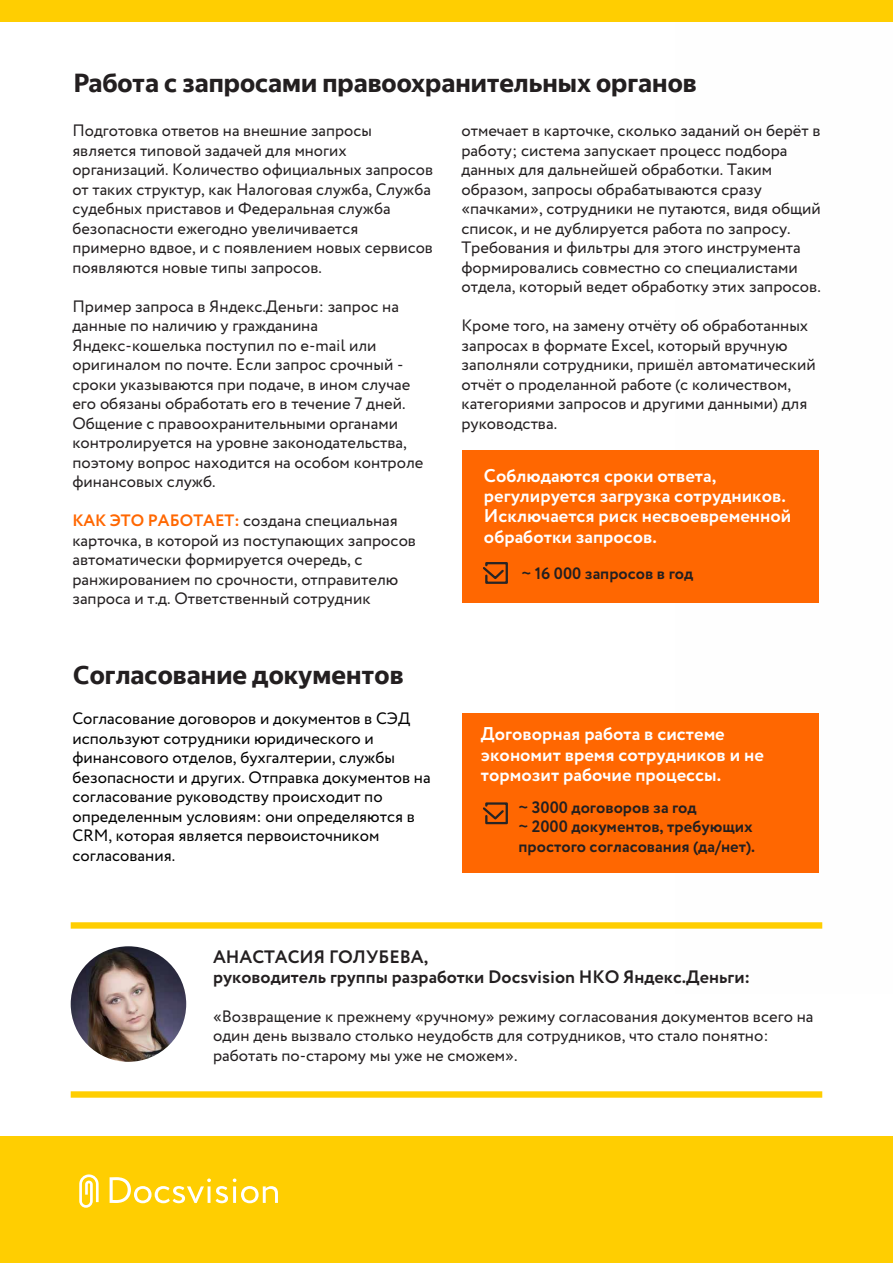
<style>
.page{position:relative;width:893px;height:1263px;background:#fff}
.page>*{position:absolute;margin:0;border:0;box-sizing:border-box;transform-origin:0 0}
.t1{font:700 25.5px "Yandex Sans Text";color:#231f20}
.t2{font:700 18.45px/20.2px "Circe";color:#fff}
.t3{font:700 18px/19.5px "Circe";color:#231f20}
.t4{font:16.5px/19.5px "Circe";color:#231f20}
.t5{font:16.5px/19.5px "Circe";color:#000}
.t6{font:700 16.5px/19.8px "Circe";color:#231f20}
.s1{font-weight:700;color:#ff6701}
</style>
<div class="page">
<div style="left:462px;top:714px;width:356px;height:159px;background:#ff6701"></div>
<div style="left:462px;top:450px;width:356px;height:153px;background:#ff6701"></div>
<div style="left:0;top:0;width:893px;height:21px;background:#ffce01"></div>
<div style="left:0;top:1137px;width:893px;height:126px;background:#ffce01"></div>
<div style="left:71px;top:922px;width:751px;height:7px;background:#ffce01"></div>
<div style="left:71px;top:1091px;width:751px;height:7px;background:#ffce01"></div>
<svg style="left:110px;top:1177px;width:168px;height:26px"></svg>
<svg style="left:79px;top:1174px;width:20px;height:34px"></svg>
<img style="left:71px;top:946px;width:115px;height:116px;border-radius:58px">
<svg style="left:483px;top:562px;width:25px;height:22px"></svg>
<svg style="left:483px;top:802px;width:25px;height:23px"></svg>
<h1 class="t1" style="left:74px;top:66px;width:624px">Работа с запросами правоохранительных органов</h1>
<p class="t4" style="left:72px;top:121px;width:362px">Подготовка ответов на внешние запросы является типовой задачей для многих организаций. Количество официальных запросов от таких структур, как Налоговая служба, Служба судебных приставов и Федеральная служба безопасности ежегодно увеличивается примерно вдвое, и с появлением новых сервисов появляются новые типы запросов.</p>
<p class="t4" style="left:72px;top:297px;width:353px">Пример запроса в Яндекс.Деньги: запрос на данные по наличию у гражданина Яндекс-кошелька поступил по e-mail или оригиналом по почте. Если запрос срочный - сроки указываются при подаче, в ином случае его обязаны обработать его в течение 7 дней.<br>Общение с правоохранительными органами контролируется на уровне законодательства, поэтому вопрос находится на особом контроле финансовых служб.</p>
<p class="t4" style="left:72px;top:511px;width:345px"><span class="s1">КАК ЭТО РАБОТАЕТ:</span> создана специальная карточка, в которой из поступающих запросов автоматически формируется очередь, с ранжированием по срочности, отправителю запроса и т.д. Ответственный сотрудник</p>
<p class="t4" style="left:461px;top:121px;width:361px">отмечает в карточке, сколько заданий он берёт в работу; система запускает процесс подбора данных для дальнейшей обработки. Таким образом, запросы обрабатываются сразу «пачками», сотрудники не путаются, видя общий список, и не дублируется работа по запросу.<br>Требования и фильтры для этого инструмента формировались совместно со специалистами отдела, который ведет обработку этих запросов.</p>
<p class="t4" style="left:461px;top:316px;width:356px">Кроме того, на замену отчёту об обработанных запросах в формате Excel, который вручную заполняли сотрудники, пришёл автоматический отчёт о проделанной работе (с количеством, категориями запросов и другими данными) для руководства.</p>
<p class="t2" style="left:484px;top:466px;width:309px">Cоблюдаются сроки ответа, регулируется загрузка сотрудников.<br>Исключается риск несвоевременной обработки запросов.</p>
<p class="t6" style="left:521px;top:564px;width:173px">~ 16 000 запросов в год</p>
<h1 class="t1" style="left:73px;top:658px;width:332px">Согласование документов</h1>
<p class="t5" style="left:72px;top:709px;width:360px">Согласование договоров и документов в СЭД используют сотрудники юридического и финансового отделов, бухгалтерии, службы безопасности и других. Отправка документов на согласование руководству происходит по определенным условиям: они определяются в CRM, которая является первоисточником согласования.</p>
<p class="t2" style="left:481px;top:725px;width:284px">Договорная работа в системе экономит время сотрудников и не тормозит рабочие процессы.</p>
<p class="t6" style="left:518px;top:798px;width:238px">~ 3000 договоров за год<br>~ 2000 документов, требующих простого согласования (да/нет).</p>
<p class="t3" style="left:213px;top:948px;width:539px">АНАСТАСИЯ ГОЛУБЕВА,<br>руководитель группы разработки Docsvision НКО Яндекс.Деньги:</p>
<p class="t4" style="left:213px;top:1007px;width:602px">«Возвращение к прежнему «ручному» режиму согласования документов всего на один день вызвало столько неудобств для сотрудников, что стало понятно: работать по-старому мы уже не сможем».</p>
</div>
